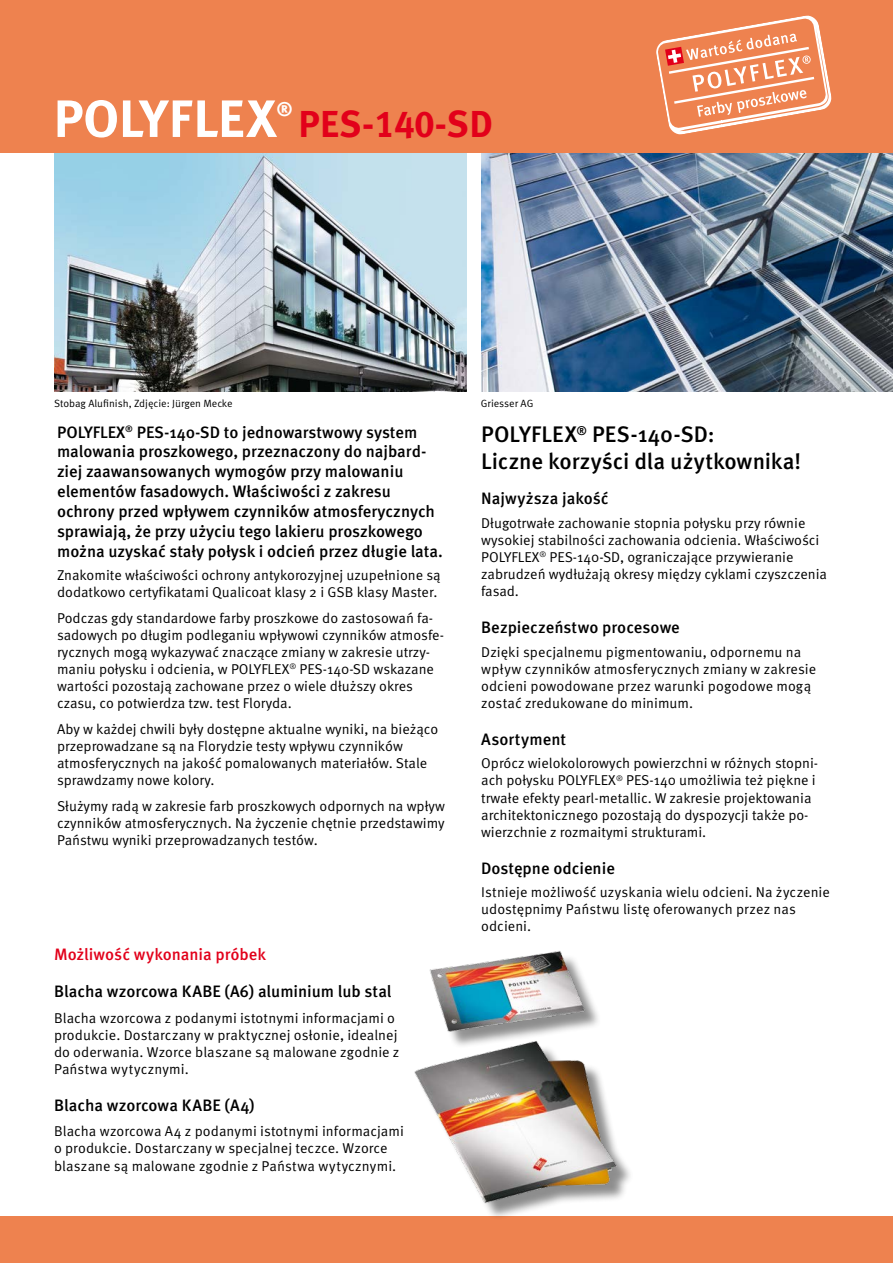
<style>
.page{position:relative;width:893px;height:1263px;background:#fff}
.page>*{position:absolute;margin:0;border:0;box-sizing:border-box;transform-origin:0 0}
.t1{font:700 52.5px "Meta Plus";color:#fff}
.t2{font:37.5px "Meta Plus Bold Caps";color:#e2001a}
.t3{font:500 22.5px/27px "Meta Pro";color:#000}
.t4{font:700 19.5px "Meta Plus";color:#fff}
.t5{font:500 16.5px/19.8px "Meta Pro";color:#000}
.t6{font:500 16.5px "Meta Pro";color:#e2001a}
.Text_fk{font:14.25px/17.1px "Meta Pro";color:#000}
.Text_fk-2{font:10.5px "Meta Pro";color:#000}
.s1{font-family:"Meta Plus";font-weight:700}
</style>
<div class="page">
<img style="left:54px;top:153px;width:412px;height:238px">
<img style="left:481px;top:153px;width:412px;height:238px">
<div style="left:0;top:0;width:893px;height:153px;background:#ee824f"></div>
<div style="left:0;top:1216px;width:893px;height:47px;background:#ee824f"></div>
<div style="left:418px;top:1044px;width:216px;height:176px;background:#000;opacity:.45"></div>
<img style="left:414px;top:1044px;width:205px;height:165px">
<div style="left:433px;top:954px;width:169px;height:95px;background:#000;opacity:.45"></div>
<img style="left:429px;top:951px;width:169px;height:85px">
<svg style="left:656px;top:15px;width:176px;height:120px"></svg>
<p class="t1" style="left:53px;top:88px;width:225px">POLYFLEX</p>
<p class="t4" style="left:277px;top:98px;width:17px">®</p>
<p class="t2" style="left:298px;top:102px;width:196px"><span class="s1">PES-</span>140-SD</p>
<p class="Text_fk-2" style="left:54px;top:396px;width:180px">Stobag Alufinish, Zdjęcie: Jürgen Mecke</p>
<p class="Text_fk-2" style="left:481px;top:396px;width:54px">Griesser AG</p>
<p class="t5" style="left:57px;top:423px;width:387px">POLYFLEX<sup>®</sup> PES-140-SD to jednowarstwowy system malowania proszkowego, przeznaczony do najbard&shy;ziej zaawansowanych wymogów przy malowaniu elementów fasadowych. Właściwości z zakresu ochrony przed wpływem czynników atmosferycznych sprawiają, że przy użyciu tego lakieru proszkowego można uzyskać stały połysk i odcień przez długie lata.</p>
<p class="Text_fk" style="left:57px;top:567px;width:385px">Znakomite właściwości ochrony antykorozyjnej uzupełnione są dodatkowo certyfikatami Qualicoat klasy 2 i GSB klasy Master.</p>
<p class="Text_fk" style="left:57px;top:610px;width:388px">Podczas gdy standardowe farby proszkowe do zastosowań fa&shy;sadowych po długim podleganiu wpływowi czynników atmosfe&shy;rycznych mogą wykazywać znaczące zmiany w zakresie utrzy&shy;maniu połysku i odcienia, w POLYFLEX<sup>®</sup> PES-140-SD wskazane wartości pozostają zachowane przez o wiele dłuższy okres czasu, co potwierdza tzw. test Floryda.</p>
<p class="Text_fk" style="left:57px;top:721px;width:383px">Aby w każdej chwili były dostępne aktualne wyniki, na bieżąco przeprowadzane są na Florydzie testy wpływu czynników atmosferycznych na jakość pomalowanych materiałów. Stale sprawdzamy nowe kolory.</p>
<p class="Text_fk" style="left:57px;top:798px;width:389px;text-align:justify">Służymy radą w zakresie farb proszkowych odpornych na wpływ czynników atmosferycznych. Na życzenie chętnie przedstawimy Państwu wyniki przeprowadzanych testów.</p>
<p class="t6" style="left:54px;top:944px;width:214px">Możliwość wykonania próbek</p>
<p class="t5" style="left:54px;top:982px;width:339px">Blacha wzorcowa KABE (A6) aluminium lub stal</p>
<p class="Text_fk" style="left:54px;top:1009px;width:347px">Blacha wzorcowa z podanymi istotnymi informacjami o produkcie. Dostarczany w praktycznej osłonie, idealnej do oderwania. Wzorce blaszane są malowane zgodnie z Państwa wytycznymi.</p>
<p class="t5" style="left:54px;top:1095px;width:202px">Blacha wzorcowa KABE (A4)</p>
<p class="Text_fk" style="left:54px;top:1123px;width:351px">Blacha wzorcowa A4 z podanymi istotnymi informacjami o produkcie. Dostarczany w specjalnej teczce. Wzorce blaszane są malowane zgodnie z Państwa wytycznymi.</p>
<p class="t3" style="left:481px;top:422px;width:321px">POLYFLEX<sup>®</sup> PES-140-SD:<br>Liczne korzyści dla użytkownika!</p>
<p class="t5" style="left:481px;top:489px;width:129px">Najwyższa jakość</p>
<p class="Text_fk" style="left:481px;top:515px;width:347px">Długotrwałe zachowanie stopnia połysku przy równie wysokiej stabilności zachowania odcienia. Właściwości POLYFLEX<sup>®</sup> PES-140-SD, ograniczające przywieranie zabrudzeń wydłużają okresy między cyklami czyszczenia fasad.</p>
<p class="t5" style="left:481px;top:618px;width:200px">Bezpieczeństwo procesowe</p>
<p class="Text_fk" style="left:481px;top:643px;width:336px">Dzięki specjalnemu pigmentowaniu, odpornemu na wpływ czynników atmosferycznych zmiany w zakresie odcieni powodowane przez warunki pogodowe mogą zostać zredukowane do minimum.</p>
<p class="t5" style="left:481px;top:730px;width:86px">Asortyment</p>
<p class="Text_fk" style="left:481px;top:755px;width:339px">Oprócz wielokolorowych powierzchni w różnych stopni&shy;ach połysku POLYFLEX<sup>®</sup> PES-140 umożliwia też piękne i trwałe efekty pearl-metallic. W zakresie projektowania architektonicznego pozostają do dyspozycji także po&shy;wierzchnie z rozmaitymi strukturami.</p>
<p class="t5" style="left:481px;top:858px;width:135px">Dostępne odcienie</p>
<p class="Text_fk" style="left:481px;top:884px;width:350px">Istnieje możliwość uzyskania wielu odcieni. Na życzenie udostępnimy Państwu listę oferowanych przez nas odcieni.</p>
</div>
